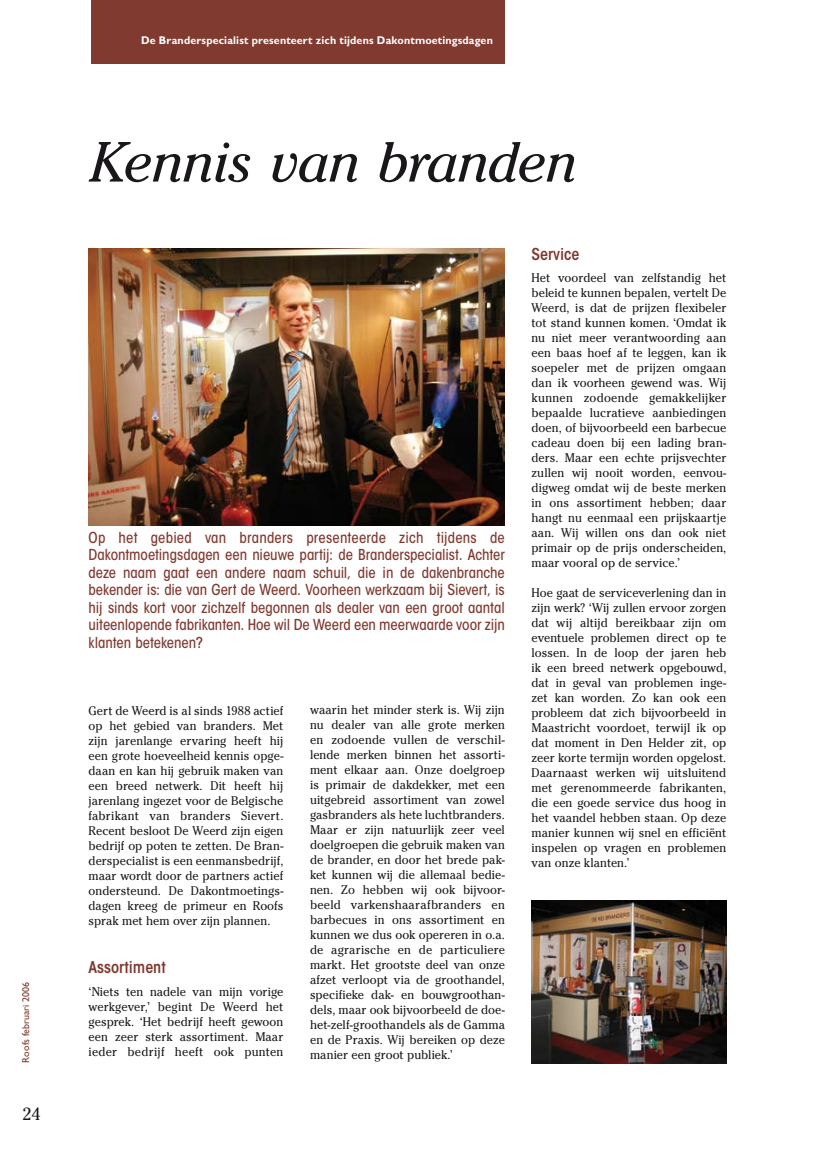
<style>
.page{position:relative;width:815px;height:1152px;background:#fff}
.page>*{position:absolute;margin:0;border:0;box-sizing:border-box;transform-origin:0 0}
.t1{font:italic 56.25px "Cheltenham Std";letter-spacing:-.015em;color:#1a171b}
.t2{font:17.5px "Cheltenham Std";color:#1a171b}
.t3{font:600 condensed 16.25px "ITC Avant Garde Std";color:#803a30}
.t4{font:500 condensed 15px/17.5px "ITC Avant Garde Std";letter-spacing:-.005em;color:#803a30;text-align:justify}
.t5{font:12.5px/15px "Cheltenham Std";letter-spacing:.005em;color:#1a171b;text-align:justify;scale:.95 1}
.t6{font:700 11.25px "Gill Sans Std";letter-spacing:.015em;color:#fff;scale:.95 1}
.t7{font:10px "Gill Sans Std";color:#803a30}
</style>
<div class="page">
<div style="left:91px;top:0;width:414px;height:64px;background:#803a30"></div>
<img style="left:89px;top:248px;width:416px;height:278px">
<img style="left:531px;top:900px;width:195px;height:163px">
<p class="t7" style="left:20px;top:1062px;width:82px;rotate:-90deg">Roofs februari 2006</p>
<h2 class="t2" style="left:23px;top:1103px;width:20px">24</h2>
<p class="t6" style="left:141px;top:34px;width:372px">De Branderspecialist presenteert zich tijdens Dakontmoetingsdagen</p>
<h1 class="t1" style="left:90px;top:129px;width:488px">Kennis van branden</h1>
<p class="t4" style="left:89px;top:528px;width:418px">Op het gebied van branders presenteerde zich tijdens de Dakontmoetingsdagen een nieuwe partij: de Branderspecialist. Achter deze naam gaat een andere naam schuil, die in de dakenbranche bekender is: die van Gert de Weerd. Voorheen werkzaam bij Sievert, is hij sinds kort voor zichzelf begonnen als dealer van een groot aantal uiteenlopende fabrikanten. Hoe wil De Weerd een meerwaarde voor zijn klanten betekenen?</p>
<p class="t5" style="left:89px;top:703px;width:207px">Gert de Weerd is al sinds 1988 actief op het gebied van branders. Met zijn jarenlange ervaring heeft hij een grote hoeveelheid kennis opge&shy;daan en kan hij gebruik maken van een breed netwerk. Dit heeft hij jarenlang ingezet voor de Belgische fabrikant van branders Sievert.<br>Recent besloot De Weerd zijn eigen bedrijf op poten te zetten. De Bran&shy;derspecialist is een eenmansbedrijf, maar wordt door de partners actief ondersteund. De Dakontmoetings&shy;dagen kreeg de primeur en Roofs sprak met hem over zijn plannen.</p>
<h3 class="t3" style="left:89px;top:957px;width:79px">Assortiment</h3>
<p class="t5" style="left:89px;top:983px;width:207px">‘Niets ten nadele van mijn vorige werkgever,’ begint De Weerd het gesprek. ‘Het bedrijf heeft gewoon een zeer sterk assortiment. Maar ieder bedrijf heeft ook punten</p>
<p class="t5" style="left:310px;top:702px;width:207px">waarin het minder sterk is. Wij zijn nu dealer van alle grote merken en zodoende vullen de verschil&shy;lende merken binnen het assorti&shy;ment elkaar aan. Onze doelgroep is primair de dakdekker, met een uitgebreid assortiment van zowel gasbranders als hete luchtbranders.<br>Maar er zijn natuurlijk zeer veel doelgroepen die gebruik maken van de brander, en door het brede pak&shy;ket kunnen wij die allemaal bedie&shy;nen. Zo hebben wij ook bijvoor&shy;beeld varkenshaarafbranders en barbecues in ons assortiment en kunnen we dus ook opereren in o.a. de agrarische en de particuliere markt. Het grootste deel van onze afzet verloopt via de groothandel, specifieke dak- en bouwgroothan&shy;dels, maar ook bijvoorbeeld de doe&shy;het-zelf-groothandels als de Gamma en de Praxis. Wij bereiken op deze manier een groot publiek.’</p>
<h3 class="t3" style="left:531px;top:244px;width:49px">Service</h3>
<p class="t5" style="left:531px;top:270px;width:207px">Het voordeel van zelfstandig het beleid te kunnen bepalen, vertelt De Weerd, is dat de prijzen flexibeler tot stand kunnen komen. ‘Omdat ik nu niet meer verantwoording aan een baas hoef af te leggen, kan ik soepeler met de prijzen omgaan dan ik voorheen gewend was. Wij kunnen zodoende gemakkelijker bepaalde lucratieve aanbiedingen doen, of bijvoorbeeld een barbecue cadeau doen bij een lading bran&shy;ders. Maar een echte prijsvechter zullen wij nooit worden, eenvou&shy;digweg omdat wij de beste merken in ons assortiment hebben; daar hangt nu eenmaal een prijskaartje aan. Wij willen ons dan ook niet primair op de prijs onderscheiden, maar vooral op de service.’</p>
<p class="t5" style="left:531px;top:585px;width:207px">Hoe gaat de serviceverlening dan in zijn werk? ‘Wij zullen ervoor zorgen dat wij altijd bereikbaar zijn om eventuele problemen direct op te lossen. In de loop der jaren heb ik een breed netwerk opgebouwd, dat in geval van problemen inge&shy;zet kan worden. Zo kan ook een probleem dat zich bijvoorbeeld in Maastricht voordoet, terwijl ik op dat moment in Den Helder zit, op zeer korte termijn worden opgelost.<br>Daarnaast werken wij uitsluitend met gerenommeerde fabrikanten, die een goede service dus hoog in het vaandel hebben staan. Op deze manier kunnen wij snel en efficiënt inspelen op vragen en problemen van onze klanten.’</p>
</div>
